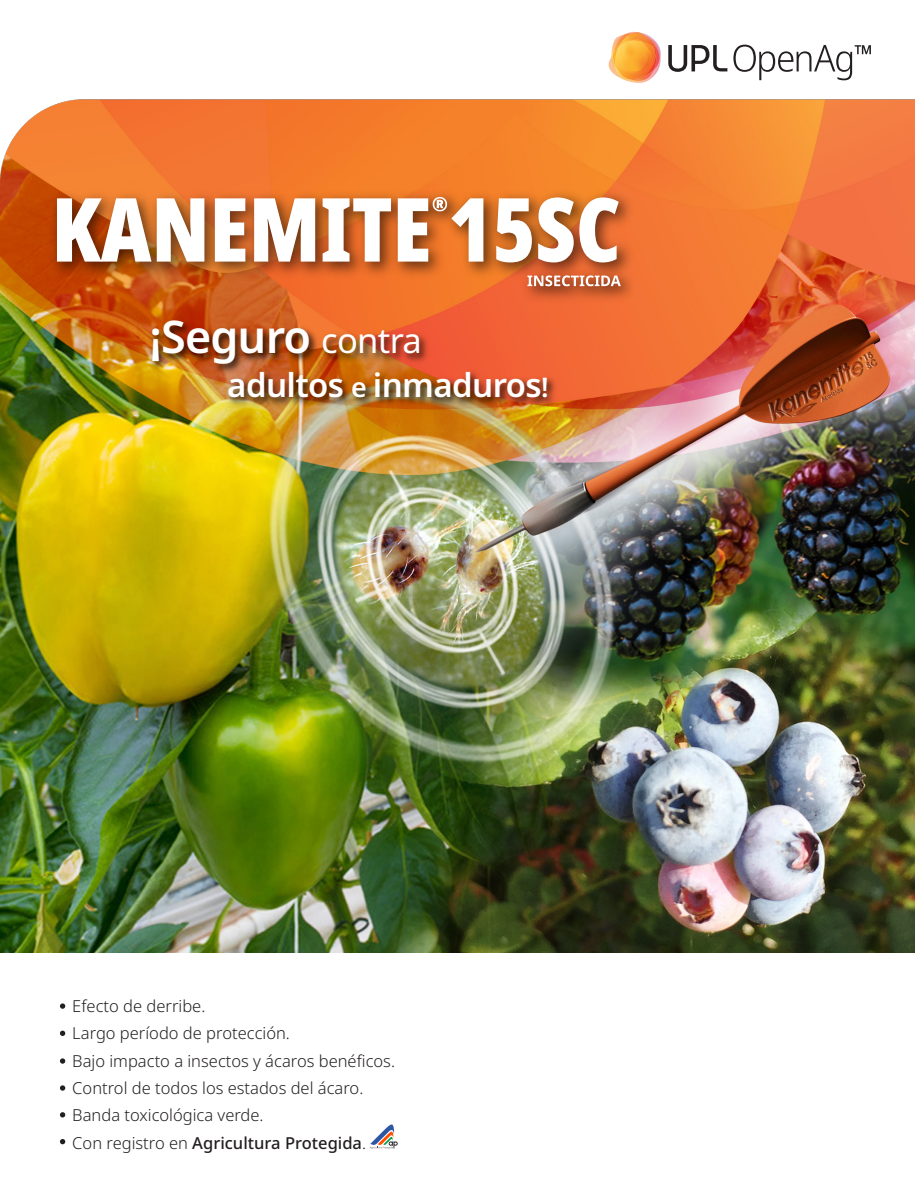
<style>
.page{position:relative;width:915px;height:1191px;background:#fff}
.page>*{position:absolute;margin:0;border:0;box-sizing:border-box;transform-origin:0 0}
.t1{font:600 45px "Noto Sans";letter-spacing:-.02em;color:#fff}
.t2{font:600 33px "Noto Sans";letter-spacing:-.02em;color:#fff}
.t3{font:300 16.5px/27.3px "Noto Sans";color:#231f20}
.s1{font-weight:400;font-size:34.5px}
.s2{font-size:27px}
.s3{font-weight:500}
</style>
<div class="page">
<img style="left:0;top:100px;width:914px;height:853px">
<img style="left:143px;top:309px;width:417px;height:114px">
<svg style="left:60px;top:1003px;width:5px;height:5px"></svg>
<svg style="left:60px;top:1030px;width:5px;height:6px"></svg>
<svg style="left:60px;top:1058px;width:5px;height:5px"></svg>
<svg style="left:60px;top:1085px;width:5px;height:5px"></svg>
<svg style="left:60px;top:1112px;width:5px;height:5px"></svg>
<svg style="left:60px;top:1139px;width:5px;height:5px"></svg>
<svg style="left:370px;top:1124px;width:27px;height:24px"></svg>
<img style="left:44px;top:184px;width:599px;height:125px">
<svg style="left:57px;top:198px;width:94px;height:63px"></svg>
<svg style="left:157px;top:198px;width:47px;height:63px"></svg>
<svg style="left:215px;top:198px;width:30px;height:63px"></svg>
<svg style="left:254px;top:198px;width:61px;height:63px"></svg>
<svg style="left:322px;top:198px;width:69px;height:63px"></svg>
<svg style="left:397px;top:197px;width:86px;height:64px"></svg>
<svg style="left:496px;top:198px;width:35px;height:64px"></svg>
<svg style="left:538px;top:197px;width:35px;height:65px"></svg>
<svg style="left:579px;top:197px;width:39px;height:65px"></svg>
<svg style="left:527px;top:275px;width:93px;height:11px"></svg>
<svg style="left:608px;top:32px;width:52px;height:51px"></svg>
<svg style="left:668px;top:45px;width:59px;height:27px"></svg>
<svg style="left:733px;top:45px;width:137px;height:35px"></svg>
<h1 class="t1" style="left:149px;top:305px;width:274px">¡Seguro <span class="s1">contra</span></h1>
<h2 class="t2" style="left:227px;top:362px;width:323px">adultos <span class="s2">e</span> inmaduros<span class="s2">!</span></h2>
<p class="t3" style="left:72px;top:993px;width:324px">Efecto de derribe.<br>Largo período de protección.<br>Bajo impacto a insectos y ácaros benéficos.<br>Control de todos los estados del ácaro.<br>Banda toxicológica verde.<br>Con registro en <span class="s3">Agricultura Protegida</span>.</p>
</div>
